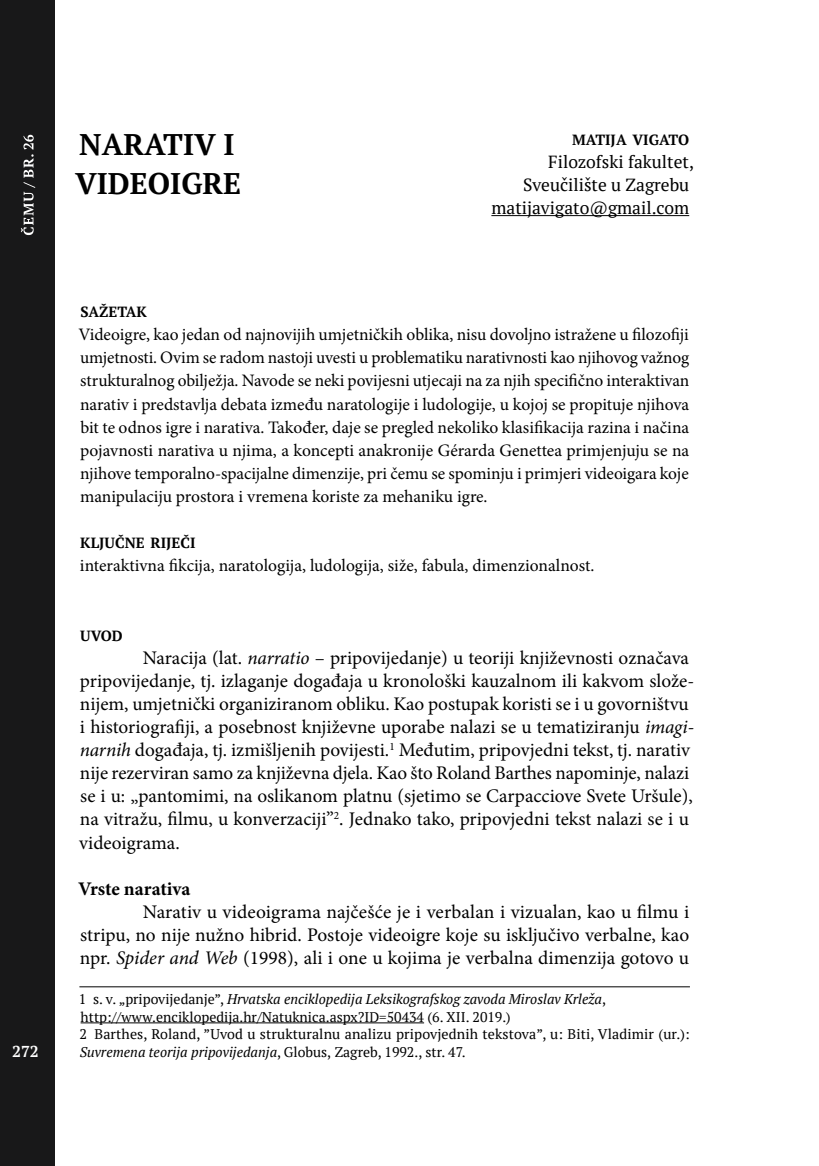
<style>
.page{position:relative;width:819px;height:1166px;background:#fff}
.page>*{position:absolute;margin:0;border:0;box-sizing:border-box;transform-origin:0 0}
.t1{font:700 29.75px/38.5px "PT Serif";color:#000}
.t2{font:19.25px/23.1px "Minion Pro";color:#000}
.t3{font:700 19.25px "Minion Pro";letter-spacing:-.005em;color:#000}
.t4{font:17.5px/23.1px "Minion Pro";letter-spacing:-.005em;color:#000;text-align:justify}
.t5{font:17.5px/23.1px "PT Serif";color:#000;text-align:right}
.t6{font:700 15.75px "PT Serif";color:#fff}
.t7{font:700 14.7px "PT Serif";color:#000}
.t8{font:14px/17.5px "PT Serif";letter-spacing:.01em;color:#000}
.s1{font-style:italic}
</style>
<div class="page">
<div style="left:0;top:0;width:55px;height:1166px;background:#181819"></div>
<svg style="left:21px;top:135px;width:14px;height:100px"></svg>
<hr style="left:491px;top:215px;width:198px;height:1px;background:#000">
<hr style="left:79px;top:986px;width:611px;height:1px;background:#000">
<hr style="left:81px;top:1022px;width:343px;height:1px;background:#000">
<p class="t6" style="left:12px;top:1040px;width:28px">272</p>
<h1 class="t1" style="left:75px;top:125px;width:168px">NARATIV I<br>VIDEOIGRE</h1>
<p class="t7" style="left:572px;top:130px;width:118px">MATIJA VIGATO</p>
<p class="t5" style="left:491px;top:150px;width:204px">Filozofski fakultet,<br>Sveučilište u Zagrebu matijavigato@gmail.com</p>
<p class="t7" style="left:80px;top:302px;width:68px">SAŽETAK</p>
<p class="t4" style="left:78px;top:323px;width:612px">Videoigre, kao jedan od najnovijih umjetničkih oblika, nisu dovoljno istražene u filozofiji umjetnosti. Ovim se radom nastoji uvesti u problematiku narativnosti kao njihovog važnog strukturalnog obilježja. Navode se neki povijesni utjecaji na za njih specifično interaktivan narativ i predstavlja debata između naratologije i ludologije, u kojoj se propituje njihova bit te odnos igre i narativa. Također, daje se pregled nekoliko klasifikacija razina i načina pojavnosti narativa u njima, a koncepti anakronije Gérarda Genettea primjenjuju se na njihove temporalno-spacijalne dimenzije, pri čemu se spominju i primjeri videoigara koje manipulaciju prostora i vremena koriste za mehaniku igre.</p>
<p class="t7" style="left:80px;top:533px;width:117px">KLJUČNE RIJEČI</p>
<p class="t4" style="left:80px;top:554px;width:516px">interaktivna fikcija, naratologija, ludologija, siže, fabula, dimenzionalnost.</p>
<p class="t7" style="left:80px;top:625px;width:44px">UVOD</p>
<p class="t2" style="left:79px;top:646px;width:616px;text-indent:63px">Naracija (lat. <span class="s1">narratio</span> – pripovijedanje) u teoriji književnosti označava pripovijedanje, tj. izlaganje događaja u kronološki kauzalnom ili kakvom slože&shy;nijem, umjetnički organiziranom obliku. Kao postupak koristi se i u govorništvu i historiografiji, a posebnost književne uporabe nalazi se u tematiziranju <span class="s1">imagi&shy;narnih</span> događaja, tj. izmišljenih povijesti.<sup>1</sup> Međutim, pripovjedni tekst, tj. narativ nije rezerviran samo za književna djela. Kao što Roland Barthes napominje, nalazi se i u: „pantomimi, na oslikanom platnu (sjetimo se Carpacciove Svete Uršule), na vitražu, filmu, u konverzaciji”<sup>2</sup>. Jednako tako, pripovjedni tekst nalazi se i u videoigrama.</p>
<p class="t3" style="left:78px;top:875px;width:114px">Vrste narativa</p>
<p class="t2" style="left:80px;top:900px;width:611px;text-align:justify;text-indent:63px">Narativ u videoigrama najčešće je i verbalan i vizualan, kao u filmu i stripu, no nije nužno hibrid. Postoje videoigre koje su isključivo verbalne, kao npr. <span class="s1">Spider and Web</span> (1998), ali i one u kojima je verbalna dimenzija gotovo u</p>
<p class="t8" style="left:79px;top:990px;width:612px">1 s. v. „pripovijedanje”, <span class="s1">Hrvatska enciklopedija Leksikografskog zavoda Miroslav Krleža</span>, http://www.enciklopedija.hr/Natuknica.aspx?ID=50434 (6. XII. 2019.)<br>2 Barthes, Roland, ”Uvod u strukturalnu analizu pripovjednih tekstova”, u: Biti, Vladimir (ur.):<br><span class="s1">Suvremena teorija pripovijedanja</span>, Globus, Zagreb, 1992., str. 47.</p>
</div>
